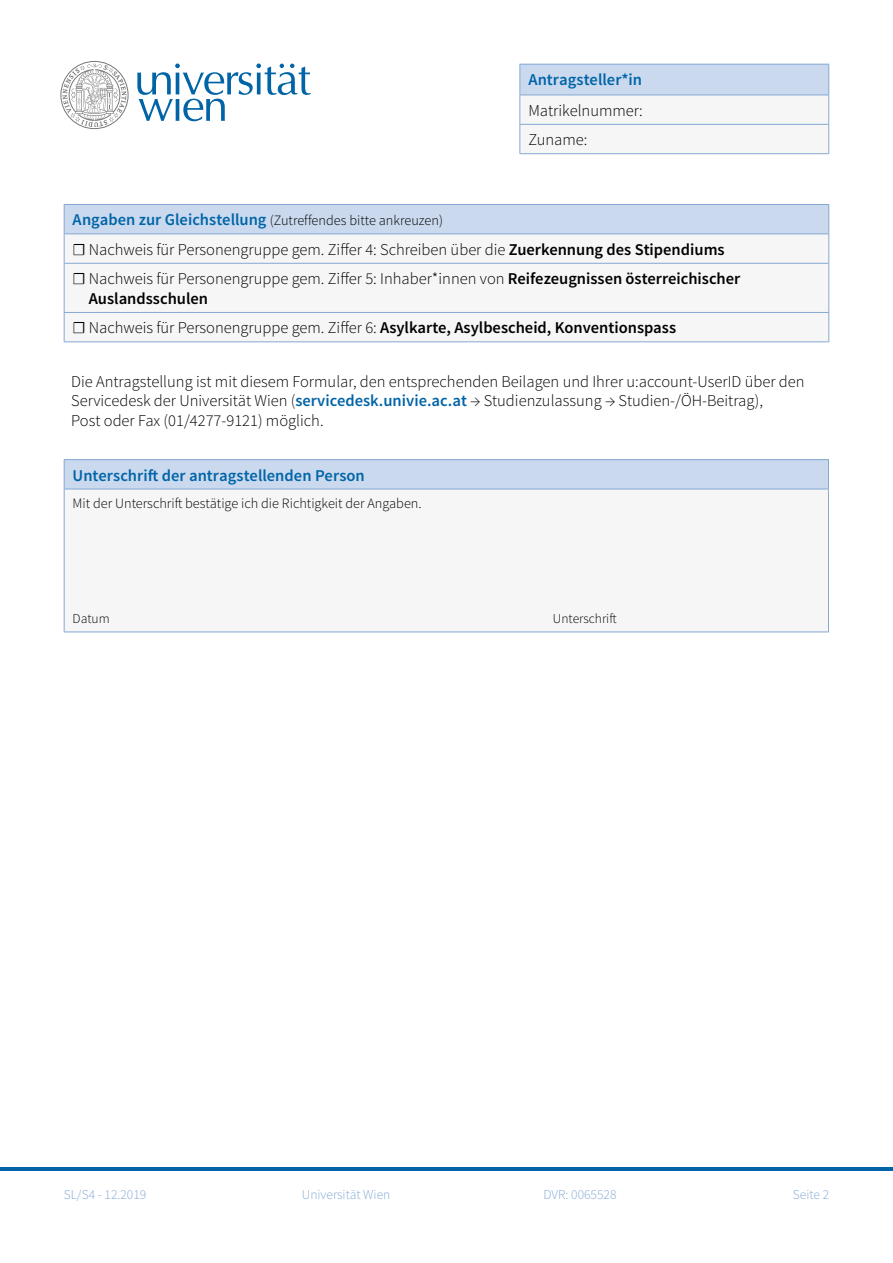
<style>
.page{position:relative;width:893px;height:1263px;background:#fff}
.page>*{position:absolute;margin:0;border:0;box-sizing:border-box;transform-origin:0 0}
.t1{font:300 16.5px/19.8px "Source Sans Pro";color:#000}
.t2{font:600 16.5px "Source Sans Pro";color:#0064a7}
.t3{font:300 14.25px "Source Sans Pro";color:#000}
.t4{font:300 13.5px "Source Sans Pro";color:#84a9d3}
.t5{font:300 13.5px "Source Sans Pro";color:#000}
.s1{font-weight:600;font-size:16.5px;color:#0064a7}
.s2{font-weight:600}
.s3{font-weight:600;color:#0064a7}
</style>
<div class="page">
<hr style="left:0;top:1167px;width:893px;height:4px;background:#0064a7">
<svg style="left:60px;top:61px;width:69px;height:68px"></svg>
<svg style="left:137px;top:63px;width:174px;height:58px"></svg>
<div style="left:64px;top:460px;width:764px;height:29px;background:#cad9ee"></div>
<div style="left:64px;top:489px;width:764px;height:143px;background:#f6f6f6"></div>
<hr style="left:64px;top:459px;width:765px;height:1px;background:#84a9d3">
<svg style="left:64px;top:460px;width:1px;height:29px"></svg>
<svg style="left:828px;top:460px;width:1px;height:29px"></svg>
<hr style="left:64px;top:489px;width:765px;height:1px;background:#84a9d3">
<hr style="left:64px;top:489px;width:1px;height:142px;background:#84a9d3">
<hr style="left:828px;top:489px;width:1px;height:142px;background:#84a9d3">
<hr style="left:64px;top:631px;width:765px;height:1px;background:#84a9d3">
<div style="left:64px;top:204px;width:765px;height:30px;background:#cad9ee"></div>
<div style="left:65px;top:234px;width:763px;height:78px;background:#f6f6f6"></div>
<hr style="left:64px;top:204px;width:765px;height:1px;background:#84a9d3">
<hr style="left:64px;top:233px;width:765px;height:1px;background:#84a9d3">
<svg style="left:64px;top:205px;width:1px;height:58px"></svg>
<svg style="left:828px;top:205px;width:1px;height:58px"></svg>
<hr style="left:64px;top:263px;width:765px;height:1px;background:#84a9d3">
<hr style="left:64px;top:264px;width:1px;height:48px;background:#84a9d3">
<hr style="left:828px;top:264px;width:1px;height:48px;background:#84a9d3">
<hr style="left:64px;top:312px;width:765px;height:1px;background:#84a9d3">
<svg style="left:64px;top:313px;width:1px;height:28px"></svg>
<svg style="left:828px;top:313px;width:1px;height:28px"></svg>
<hr style="left:64px;top:341px;width:765px;height:1px;background:#84a9d3">
<div style="left:520px;top:64px;width:309px;height:31px;background:#cad9ee"></div>
<hr style="left:519px;top:64px;width:310px;height:1px;background:#84a9d3">
<hr style="left:519px;top:65px;width:1px;height:30px;background:#84a9d3">
<hr style="left:828px;top:65px;width:1px;height:30px;background:#84a9d3">
<div style="left:519px;top:95px;width:310px;height:58px;background:#f6f6f6"></div>
<hr style="left:519px;top:153px;width:310px;height:1px;background:#84a9d3">
<p class="t2" style="left:528px;top:69px;width:115px">Antragsteller*in</p>
<p class="t1" style="left:528px;top:101px;width:116px">Matrikelnummer:</p>
<p class="t1" style="left:528px;top:130px;width:61px">Zuname:</p>
<p class="t3" style="left:73px;top:212px;width:372px"><span class="s1">Angaben zur Gleichstellung</span> (Zutreffendes bitte ankreuzen)</p>
<p class="t1" style="left:73px;top:239px;width:653px">☐ Nachweis für Personengruppe gem. Ziffer 4: Schreiben über die <span class="s2">Zuerkennung des Stipendiums</span></p>
<p class="t1" style="left:89px;top:269px;width:653px;text-indent:-16px">☐ Nachweis für Personengruppe gem. Ziffer 5: Inhaber*innen von <span class="s2">Reifezeugnissen österreichischer<br>Auslandsschulen</span></p>
<p class="t1" style="left:73px;top:318px;width:605px">☐ Nachweis für Personengruppe gem. Ziffer 6: <span class="s2">Asylkarte, Asylbescheid, Konventionspass</span></p>
<p class="t1" style="left:71px;top:371px;width:735px">Die Antragstellung ist mit diesem Formular, den entsprechenden Beilagen und Ihrer u:account-UserID über den<br>Servicedesk der Universität Wien (<span class="s3">servicedesk.univie.ac.at</span> → Studienzulassung → Studien-/ÖH-Beitrag),<br>Post oder Fax (01/4277-9121) möglich.</p>
<p class="t2" style="left:73px;top:465px;width:294px">Unterschrift der antragstellenden Person</p>
<p class="t3" style="left:73px;top:495px;width:350px">Mit der Unterschrift bestätige ich die Richtigkeit der Angaben.</p>
<p class="t5" style="left:73px;top:611px;width:39px">Datum</p>
<p class="t5" style="left:553px;top:611px;width:65px">Unterschrift</p>
<p class="t4" style="left:64px;top:1186px;width:84px">SL/S4 - 12.2019</p>
<p class="t4" style="left:302px;top:1186px;width:90px">Universität Wien</p>
<p class="t4" style="left:544px;top:1186px;width:74px">DVR: 0065528</p>
<p class="t4" style="left:793px;top:1186px;width:38px">Seite 2</p>
</div>
